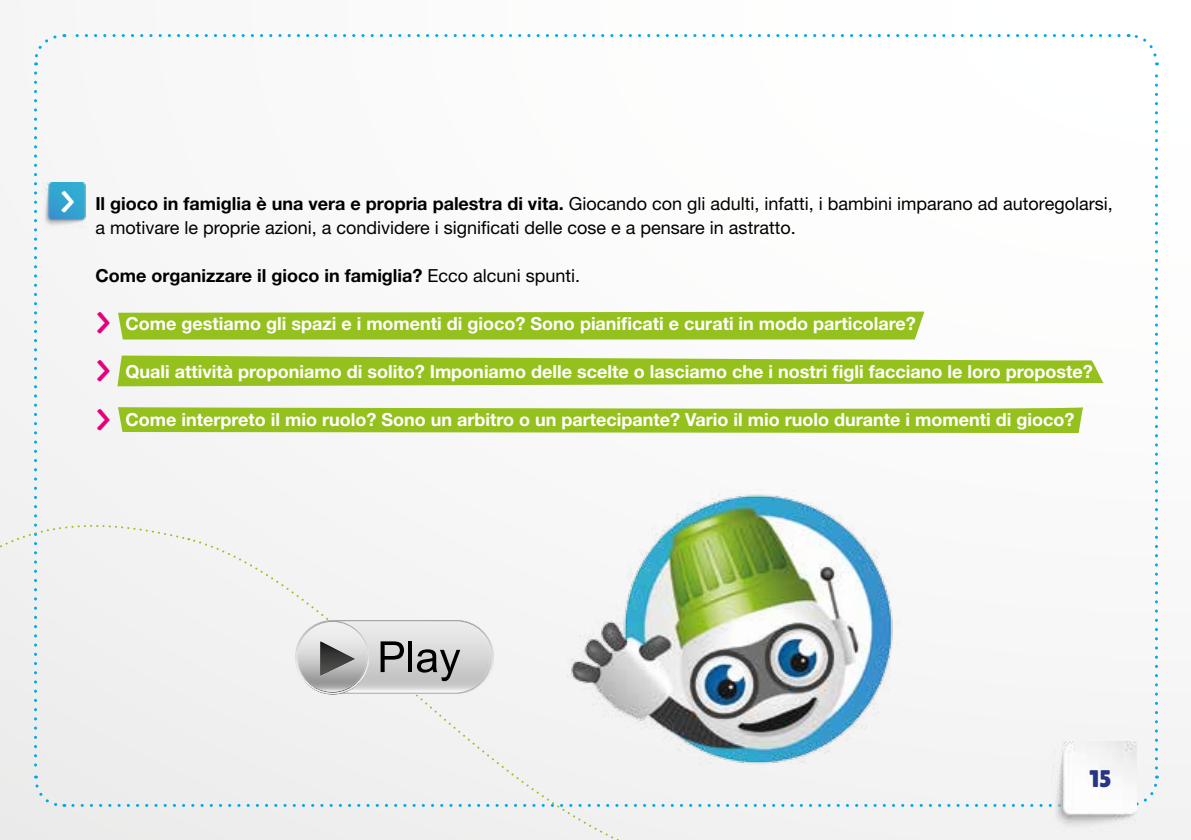
<style>
.page{position:relative;width:1191px;height:840px;background:#fff}
.page>*{position:absolute;margin:0;border:0;box-sizing:border-box;transform-origin:0 0}
.t1{font:36px/48.4px "Lilita One";color:#e6007d;text-align:justify}
.t2{font:36px "Lilita One";color:#fff}
.t3{font:24px "Lilita One";color:#283583}
.t4{font:700 18px "Helvetica Neue";color:#fff}
.t5{font:18px/24px "Helvetica Neue";color:#000}
.t6{font:700 18px "Helvetica Neue";color:#000}
.s1{font-weight:700}
.s2{font-weight:400}
</style>
<div class="page">
<img style="left:0;top:34px;width:1191px;height:805px">
<div style="left:188px;top:775px;width:971px;height:32px;background:#f3f3f3"></div>
<svg style="left:1128px;top:34px;width:30px;height:733px"></svg>
<svg style="left:32px;top:34px;width:1087px;height:31px"></svg>
<div style="left:33px;top:73px;width:32px;height:414px;background:#f4f4f5"></div>
<img style="left:1051px;top:740px;width:85px;height:91px">
<img style="left:42px;top:183px;width:43px;height:46px">
<div style="left:118px;top:311px;width:806px;height:28px;background:#95c11f"></div>
<svg style="left:117px;top:355px;width:987px;height:31px;background:#a4c940"></svg>
<svg style="left:118px;top:403px;width:965px;height:30px"></svg>
<div style="left:0;top:487px;width:188px;height:350px;background:#efeff0"></div>
<div style="left:192px;top:538px;width:607px;height:301px;background:#f1f1f1"></div>
<img style="left:546px;top:479px;width:354px;height:302px">
<svg style="left:295px;top:619px;width:199px;height:75px;background:#c4c4c4"></svg>
<h1 class="t2" style="left:60px;top:180px;width:18px">&gt;</h1>
<p class="t5" style="left:95px;top:191px;width:1018px"><span class="s1">Il gioco in famiglia è una vera e propria palestra di vita.</span> Giocando con gli adulti, infatti, i bambini imparano ad autoregolarsi, a motivare le proprie azioni, a condividere i significati delle cose e a pensare in astratto.</p>
<p class="t6" style="left:95px;top:264px;width:486px">Come organizzare il gioco in famiglia? <span class="s2">Ecco alcuni spunti.</span></p>
<p class="t4" style="left:125px;top:312px;width:792px">Come gestiamo gli spazi e i momenti di gioco? Sono pianificati e curati in modo particolare?</p>
<p class="t4" style="left:125px;top:360px;width:969px">Quali attività proponiamo di solito? Imponiamo delle scelte o lasciamo che i nostri figli facciano le loro proposte?</p>
<p class="t4" style="left:125px;top:408px;width:950px">Come interpreto il mio ruolo? Sono un arbitro o un partecipante? Vario il mio ruolo durante i momenti di gioco?</p>
<h1 class="t1" style="left:95px;top:298px;width:18px">&gt; &gt; &gt;</h1>
<h2 class="t3" style="left:1089px;top:764px;width:24px">15</h2>
</div>
